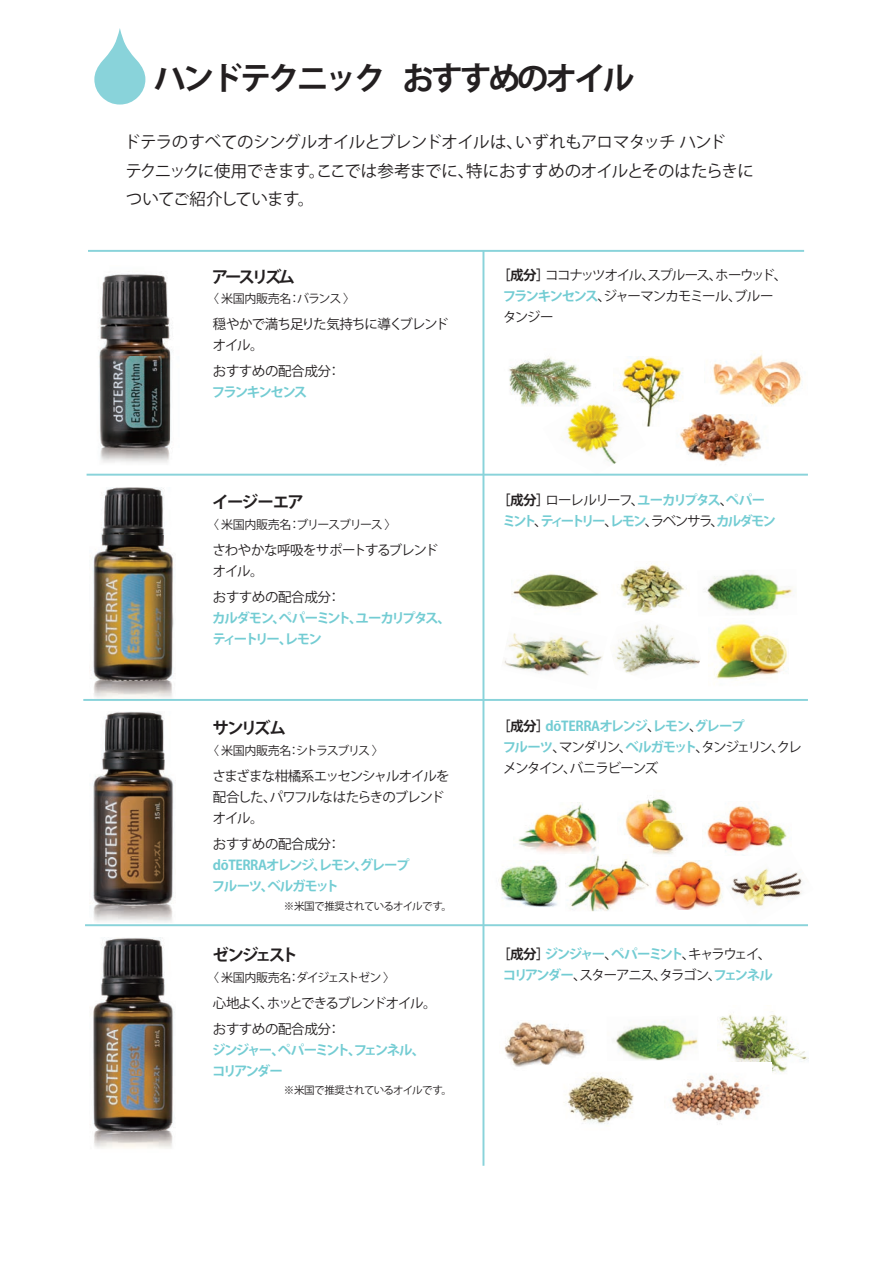
<style>
.page{position:relative;width:893px;height:1263px;background:#fff}
.page>*{position:absolute;margin:0;border:0;box-sizing:border-box;transform-origin:0 0}
.t1{font:700 31.8px "Koz Go Pro";letter-spacing:-.1em;color:#231f20}
.t2{font:16.5px/28.5px "Koz Go Pro";letter-spacing:-.035em;color:#231f20}
.t3{font:700 16.5px "Koz Go Pro";letter-spacing:-.175em;color:#231f20}
.t4{font:13.5px/21px "Koz Go Pro";letter-spacing:-.08em;color:#231f20}
.t5{font:700 13.5px/21px "Koz Go Pro";letter-spacing:-.13em;color:#73ccd3}
.t6{font:13.5px/21px "Koz Go Pro";letter-spacing:-.115em;color:#231f20}
.t7{font:700 13.5px/21px "Koz Go Pro";letter-spacing:-.165em;color:#73ccd3}
.t8{font:700 13.5px/21px "Koz Go Pro";letter-spacing:-.08em;color:#73ccd3}
.t9{font:13.5px "Koz Go Pro";letter-spacing:-.03em;color:#231f20}
.t10{font:12px "Koz Go Pro";letter-spacing:-.1em;color:#231f20}
.t11{font:12px "Koz Go Pro";letter-spacing:-.075em;color:#231f20}
.t12{font:12px "Koz Go Pro";letter-spacing:-.025em;color:#231f20}
.t13{font:10.5px "Koz Go Pro";letter-spacing:-.06em;color:#231f20}
.s1{font-weight:700}
.s2{font-weight:700;color:#73ccd3}
.s3{color:#231f20}
.s4{font-weight:400;color:#231f20}
</style>
<div class="page">
<img style="left:616px;top:1020px;width:82px;height:41px">
<img style="left:518px;top:802px;width:79px;height:52px">
<img style="left:625px;top:797px;width:62px;height:58px">
<img style="left:512px;top:573px;width:87px;height:35px">
<img style="left:620px;top:564px;width:65px;height:49px">
<img style="left:705px;top:572px;width:88px;height:42px">
<img style="left:503px;top:633px;width:100px;height:42px">
<img style="left:614px;top:624px;width:86px;height:51px">
<img style="left:714px;top:623px;width:75px;height:56px">
<img style="left:707px;top:806px;width:82px;height:40px">
<img style="left:498px;top:865px;width:62px;height:42px">
<img style="left:567px;top:855px;width:82px;height:57px">
<img style="left:655px;top:860px;width:68px;height:49px">
<img style="left:723px;top:844px;width:85px;height:83px">
<img style="left:509px;top:357px;width:83px;height:48px">
<img style="left:676px;top:414px;width:97px;height:60px">
<img style="left:713px;top:354px;width:89px;height:52px">
<img style="left:543px;top:391px;width:103px;height:83px">
<img style="left:614px;top:356px;width:69px;height:70px">
<img style="left:676px;top:402px;width:12px;height:24px">
<img style="left:614px;top:396px;width:21px;height:30px">
<img style="left:504px;top:1022px;width:82px;height:45px">
<img style="left:717px;top:1014px;width:91px;height:60px">
<img style="left:552px;top:1061px;width:82px;height:63px">
<img style="left:670px;top:1062px;width:101px;height:59px">
<hr style="left:482px;top:251px;width:2px;height:915px;background:#89d3da">
<img style="left:99px;top:274px;width:73px;height:174px">
<img style="left:91px;top:487px;width:83px;height:194px">
<img style="left:94px;top:681px;width:78px;height:18px">
<img style="left:86px;top:448px;width:99px;height:28px">
<hr style="left:83px;top:699px;width:725px;height:2px;background:#89d3da">
<hr style="left:88px;top:250px;width:716px;height:2px;background:#89d3da">
<img style="left:93px;top:711px;width:81px;height:194px">
<img style="left:85px;top:905px;width:100px;height:22px">
<hr style="left:87px;top:474px;width:721px;height:2px;background:#89d3da">
<img style="left:93px;top:937px;width:82px;height:195px">
<img style="left:94px;top:1132px;width:79px;height:17px">
<hr style="left:85px;top:924px;width:723px;height:2px;background:#89d3da">
<hr style="left:892px;top:1071px;width:1px;height:192px;background:#90d5dc">
<h1 class="t1" style="left:154px;top:57px;width:482px">ハンドテクニック おすすめのオイル</h1>
<p class="t2" style="left:124px;top:128px;width:631px">ドテラのすべてのシングルオイルとブレンドオイルは、いずれもアロマタッチ ハンド<br>テクニックに使用できます。ここでは参考までに、特におすすめのオイルとそのはたらきについてご紹介しています。</p>
<p class="t3" style="left:212px;top:266px;width:84px">アースリズム</p>
<p class="t12" style="left:207px;top:291px;width:149px">〈 米国内販売名：バランス〉</p>
<p class="t4" style="left:213px;top:314px;width:238px">穏やかで満ち足りた気持ちに導くブレンドオイル。</p>
<p class="t9" style="left:213px;top:363px;width:129px">おすすめの配合成分：</p>
<p class="t5" style="left:212px;top:383px;width:97px">フランキンセンス</p>
<p class="t3" style="left:212px;top:491px;width:93px">イージーエア</p>
<p class="t10" style="left:207px;top:516px;width:191px">〈 米国内販売名：ブリースブリース 〉</p>
<p class="t4" style="left:213px;top:540px;width:227px">さわやかな呼吸をサポートするブレンドオイル。</p>
<p class="t9" style="left:213px;top:588px;width:129px">おすすめの配合成分：</p>
<p class="t5" style="left:212px;top:608px;width:240px">カルダモン、ペパーミント、ユーカリプタス、ティートリー、レモン</p>
<p class="t3" style="left:213px;top:717px;width:75px">サンリズム</p>
<p class="t10" style="left:207px;top:743px;width:178px">〈 米国内販売名：シトラスブリス 〉</p>
<p class="t4" style="left:213px;top:766px;width:239px">さまざまな柑橘系エッセンシャルオイルを配合した、パワフルなはたらきのブレンドオイル。</p>
<p class="t9" style="left:213px;top:836px;width:129px">おすすめの配合成分：</p>
<p class="t8" style="left:212px;top:856px;width:199px">dōTERRAオレンジ、レモン、グレープフルーツ、ベルガモット</p>
<p class="t13" style="left:284px;top:899px;width:170px">※米国で推奨されているオイルです。</p>
<p class="t3" style="left:212px;top:944px;width:87px">ゼンジェスト</p>
<p class="t11" style="left:207px;top:969px;width:189px">〈 米国内販売名：ダイジェストゼン 〉</p>
<p class="t4" style="left:213px;top:990px;width:225px;line-height:26.1px">心地よく、ホッとできるブレンドオイル。おすすめの配合成分：</p>
<p class="t5" style="left:212px;top:1040px;width:215px">ジンジャー、ペパーミント、フェンネル、コリアンダー</p>
<p class="t13" style="left:284px;top:1083px;width:170px">※米国で推奨されているオイルです。</p>
<p class="t4" style="left:503px;top:265px;width:286px;text-indent:-6px"><span class="s1">［成分］</span>ココナッツオイル、スプルース、ホーウッド、<span class="s2">フランキンセンス</span>、ジャーマンカモミール、ブルータンジー</p>
<p class="t7" style="left:502px;top:490px;width:275px;text-indent:-5px"><span class="s3">［成分］</span><span class="s4">ローレルリーフ、</span>ユーカリプタス<span class="s4">、</span>ペパーミント<span class="s4">、</span>ティートリー<span class="s4">、</span>レモン<span class="s4">、ラベンサラ、</span>カルダモン</p>
<p class="t6" style="left:503px;top:716px;width:300px;text-indent:-6px"><span class="s1">［成分］</span><span class="s2">dōTERRAオレンジ</span>、<span class="s2">レモン</span>、<span class="s2">グレープ<br>フルーツ</span>、マンダリン、<span class="s2">ベルガモット</span>、タンジェリン、クレメンタイン、バニラビーンズ</p>
<p class="t5" style="left:497px;top:944px;width:277px;text-align:center"><span class="s3">［成分］</span>ジンジャー<span class="s4">、</span>ペパーミント<span class="s4">、キャラウェイ、</span>コリアンダー<span class="s4">、スターアニス、タラゴン、</span>フェンネル</p>
</div>
